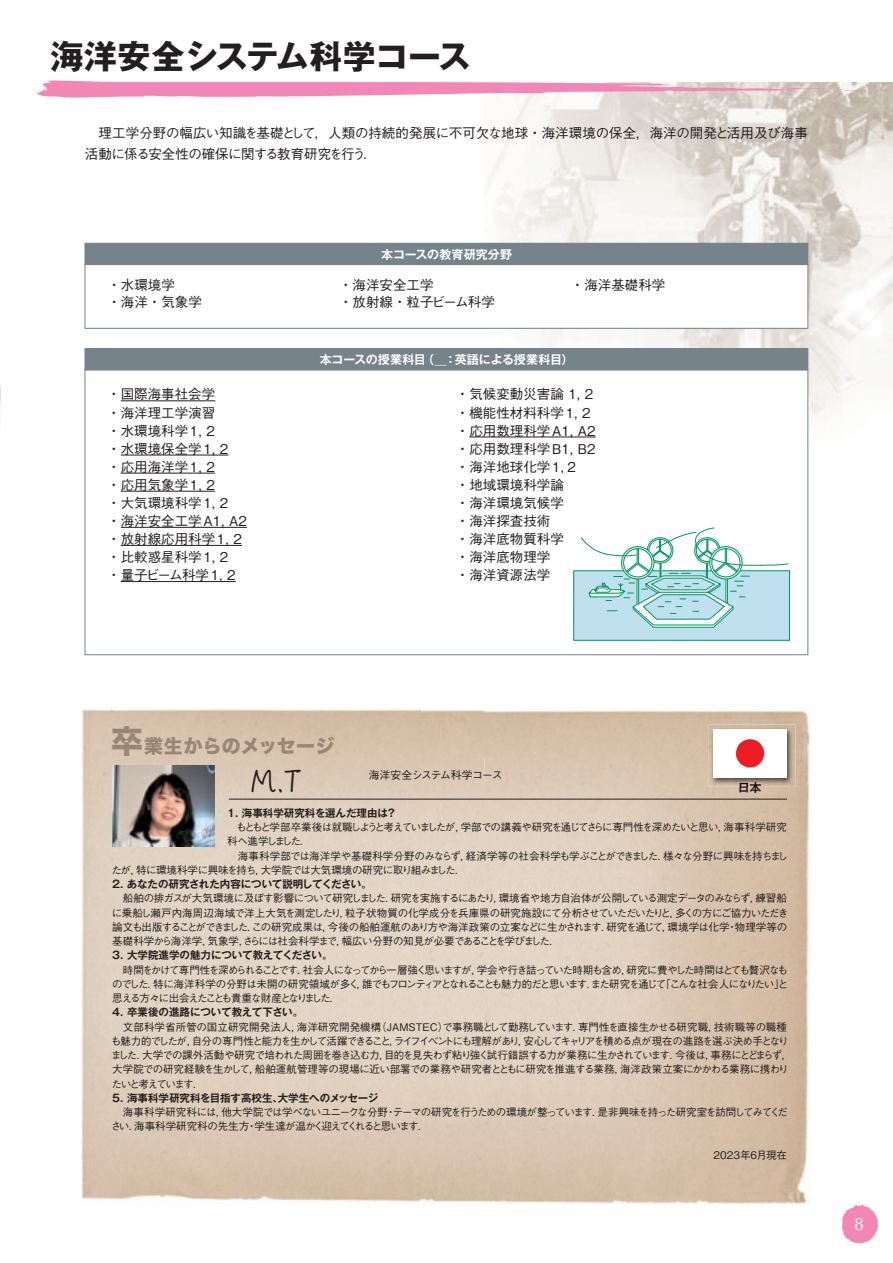
<style>
.page{position:relative;width:893px;height:1263px;background:#fff}
.page>*{position:absolute;margin:0;border:0;box-sizing:border-box;transform-origin:0 0}
.t1{font:700 33px "Gothic MB101 Pr 6";letter-spacing:-.005em;color:#231f20}
.t2{font:31.95px "Kafu Penji Std M";color:#231f20}
.t3{font:18.9px "Hira Kaku Std W8";letter-spacing:.02em;color:#998676}
.t4{font:18px "Optima";color:#fff}
.t5{font:500 13.5px/18px "Gothic BBB Pr 6";color:#231f20}
.t6{font:500 13.5px/21.3px "Gothic BBB Pr 6";letter-spacing:-.02em;color:#231f20}
.t7{font:700 12px "Gothic MB101 Pr 6 De";letter-spacing:-.005em;color:#fff}
.t8{font:700 12px "Gothic MB101 Pr 6 De";color:#231f20}
.t9{font:500 10.8px "Gothic BBB Pr 6";letter-spacing:-.035em;color:#231f20}
.t10{font:500 10.5px/14.2px "Gothic BBB Pr 6";letter-spacing:-.065em;color:#231f20}
.t11{font:700 10.5px "Gothic MB101 Pr 6 De";color:#231f20}
.t12{font:500 10.5px "Gothic BBB Pr 6";letter-spacing:-.11em;color:#231f20}
.t13{font:500 10.5px "Gothic BBB Pr 6";letter-spacing:-.035em;color:#231f20}
.t14{font:500 10.5px "Gothic BBB Pr 6";letter-spacing:-.045em;color:#231f20}
.t15{font:500 10.5px "Gothic BBB Pr 6";letter-spacing:-.165em;color:#231f20}
.t16{font:500 10.5px "Gothic BBB Pr 6";color:#231f20}
.s1{font-size:31.5px}
</style>
<div class="page">
<img style="left:435px;top:82px;width:458px;height:304px">
<img style="left:747px;top:465px;width:62px;height:191px">
<img style="left:808px;top:386px;width:45px;height:79px">
<img style="left:227px;top:956px;width:582px;height:249px">
<img style="left:81px;top:709px;width:146px;height:492px">
<img style="left:422px;top:757px;width:388px;height:199px">
<img style="left:484px;top:710px;width:326px;height:75px">
<img style="left:740px;top:787px;width:21px;height:6px">
<svg style="left:842px;top:1204px;width:36px;height:40px"></svg>
<div style="left:85px;top:265px;width:723px;height:63px;background:#fff"></div>
<div style="left:85px;top:264px;width:723px;height:65px;border:1px solid #76838a"></div>
<img style="left:112px;top:765px;width:102px;height:82px">
<hr style="left:229px;top:799px;width:558px;height:1px;background:#231f20">
<img style="left:709px;top:724px;width:86px;height:63px">
<img style="left:740px;top:782px;width:21px;height:5px">
<div style="left:713px;top:729px;width:74px;height:24px;background:#fff"></div>
<div style="left:713px;top:753px;width:74px;height:25px;background:#fff"></div>
<div style="left:85px;top:370px;width:723px;height:285px;background:#fff"></div>
<div style="left:85px;top:349px;width:723px;height:21px;background:#76838a"></div>
<div style="left:85px;top:348px;width:723px;height:22px;border:1px solid #76838a"></div>
<div style="left:85px;top:243px;width:723px;height:22px;background:#76838a"></div>
<svg style="left:735px;top:739px;width:30px;height:29px"></svg>
<hr style="left:121px;top:400px;width:94px;height:1px;background:#231f20">
<hr style="left:121px;top:455px;width:107px;height:1px;background:#231f20">
<hr style="left:121px;top:473px;width:94px;height:1px;background:#231f20">
<hr style="left:121px;top:491px;width:94px;height:1px;background:#231f20">
<hr style="left:121px;top:527px;width:126px;height:1px;background:#231f20">
<hr style="left:121px;top:545px;width:121px;height:1px;background:#231f20">
<hr style="left:121px;top:581px;width:115px;height:1px;background:#231f20">
<hr style="left:469px;top:437px;width:127px;height:1px;background:#231f20">
<svg style="left:36px;top:80px;width:834px;height:18px"></svg>
<svg style="left:573px;top:527px;width:217px;height:114px"></svg>
<h1 class="t1" style="left:51px;top:29px;width:421px">海洋安全システム科学コース</h1>
<p class="t6" style="left:85px;top:121px;width:724px">　理工学分野の幅広い知識を基礎として，人類の持続的発展に不可欠な地球・海洋環境の保全，海洋の開発と活用及び海事活動に係る安全性の確保に関する教育研究を行う．</p>
<p class="t7" style="left:381px;top:244px;width:132px">本コースの教育研究分野</p>
<p class="t5" style="left:107px;top:276px;width:96px;line-height:16.6px">・水環境学<br>・海洋・気象学</p>
<p class="t5" style="left:339px;top:276px;width:157px;line-height:16.6px">・海洋安全工学<br>・放射線・粒子ビーム科学</p>
<p class="t5" style="left:571px;top:275px;width:96px">・海洋基礎科学</p>
<p class="t7" style="left:320px;top:349px;width:255px">本コースの授業科目（＿：英語による授業科目）</p>
<p class="t5" style="left:107px;top:384px;width:141px">・国際海事社会学<br>・海洋理工学演習<br>・水環境科学1, 2<br>・水環境保全学1, 2<br>・応用海洋学1, 2<br>・応用気象学1, 2<br>・大気環境科学1, 2<br>・海洋安全工学A1, A2・放射線応用科学1, 2・比較惑星科学1, 2<br>・量子ビーム科学1, 2</p>
<p class="t5" style="left:456px;top:384px;width:141px">・気候変動災害論 1, 2・機能性材料科学1, 2・応用数理科学A1, A2・応用数理科学B1, B2・海洋地球化学1，2<br>・地域環境科学論<br>・海洋環境気候学<br>・海洋探査技術<br>・海洋底物質科学<br>・海洋底物理学<br>・海洋資源法学</p>
<h3 class="t3" style="left:111px;top:735px;width:225px"><span class="s1">卒</span>業生からのメッセージ</h3>
<h2 class="t2" style="left:251px;top:754px;width:52px">M.T</h2>
<p class="t9" style="left:369px;top:766px;width:135px">海洋安全システム科学コース</p>
<p class="t8" style="left:738px;top:778px;width:25px">日本</p>
<p class="t11" style="left:227px;top:804px;width:171px">1. 海事科学研究科を選んだ理由は？</p>
<p class="t12" style="left:227px;top:819px;width:561px">　もともと学部卒業後は就職しようと考えていましたが，学部での講義や研究を通じてさらに専門性を深めたいと思い，海事科学研究</p>
<p class="t15" style="left:227px;top:833px;width:85px">科へ進学しました．</p>
<p class="t13" style="left:227px;top:847px;width:562px">　海事科学部では海洋学や基礎科学分野のみならず，経済学等の社会科学も学ぶことができました．様々な分野に興味を持ちまし</p>
<p class="t14" style="left:111px;top:861px;width:356px">たが，特に環境科学に興味を持ち，大学院では大気環境の研究に取り組みました．</p>
<p class="t11" style="left:112px;top:875px;width:261px">2. あなたの研究された内容について説明してください。</p>
<p class="t10" style="left:112px;top:890px;width:678px">　船舶の排ガスが大気環境に及ぼす影響について研究しました．研究を実施するにあたり，環境省や地方自治体が公開している測定データのみならず，練習船に乗船し瀬戸内海周辺海域で洋上大気を測定したり，粒子状物質の化学成分を兵庫県の研究施設にて分析させていただいたりと，多くの方にご協力いただき論文も出版することができました．この研究成果は，今後の船舶運航のあり方や海洋政策の立案などに生かされます．研究を通じて，環境学は化学・物理学等の基礎科学から海洋学，気象学，さらには社会科学まで，幅広い分野の知見が必要であることを学びました．</p>
<p class="t11" style="left:112px;top:947px;width:222px">3. 大学院進学の魅力について教えてください。</p>
<p class="t10" style="left:112px;top:962px;width:678px;text-align:justify">　時間をかけて専門性を深められることです．社会人になってから一層強く思いますが，学会や行き詰っていた時期も含め，研究に費やした時間はとても贅沢なものでした．特に海洋科学の分野は未開の研究領域が多く，誰でもフロンティアとなれることも魅力的だと思います．また研究を通じて「こんな社会人になりたい」と思える方々に出会えたことも貴重な財産となりました．</p>
<p class="t11" style="left:112px;top:1004px;width:192px">4. 卒業後の進路について教えて下さい。</p>
<p class="t10" style="left:111px;top:1019px;width:683px">　文部科学省所管の国立研究開発法人，海洋研究開発機構（JAMSTEC）で事務職として勤務しています．専門性を直接生かせる研究職，技術職等の職種も魅力的でしたが，自分の専門性と能力を生かして活躍できること，ライフイベントにも理解があり，安心してキャリアを積める点が現在の進路を選ぶ決め手となりました．大学での課外活動や研究で培われた周囲を巻き込む力，目的を見失わず粘り強く試行錯誤する力が業務に生かされています．今後は，事務にとどまらず，大学院での研究経験を生かして，船舶運航管理等の現場に近い部署での業務や研究者とともに研究を推進する業務，海洋政策立案にかかわる業務に携わりたいと考えています．</p>
<p class="t11" style="left:112px;top:1089px;width:267px">5. 海事科学研究科を目指す高校生、大学生へのメッセージ</p>
<p class="t10" style="left:111px;top:1104px;width:679px">　海事科学研究科には，他大学院では学べないユニークな分野・テーマの研究を行うための環境が整っています．是非興味を持った研究室を訪問してみてください．海事科学研究科の先生方・学生達が温かく迎えてくれると思います．</p>
<p class="t16" style="left:714px;top:1146px;width:75px">2023年6月現在</p>
<h3 class="t4" style="left:854px;top:1213px;width:12px">8</h3>
</div>
